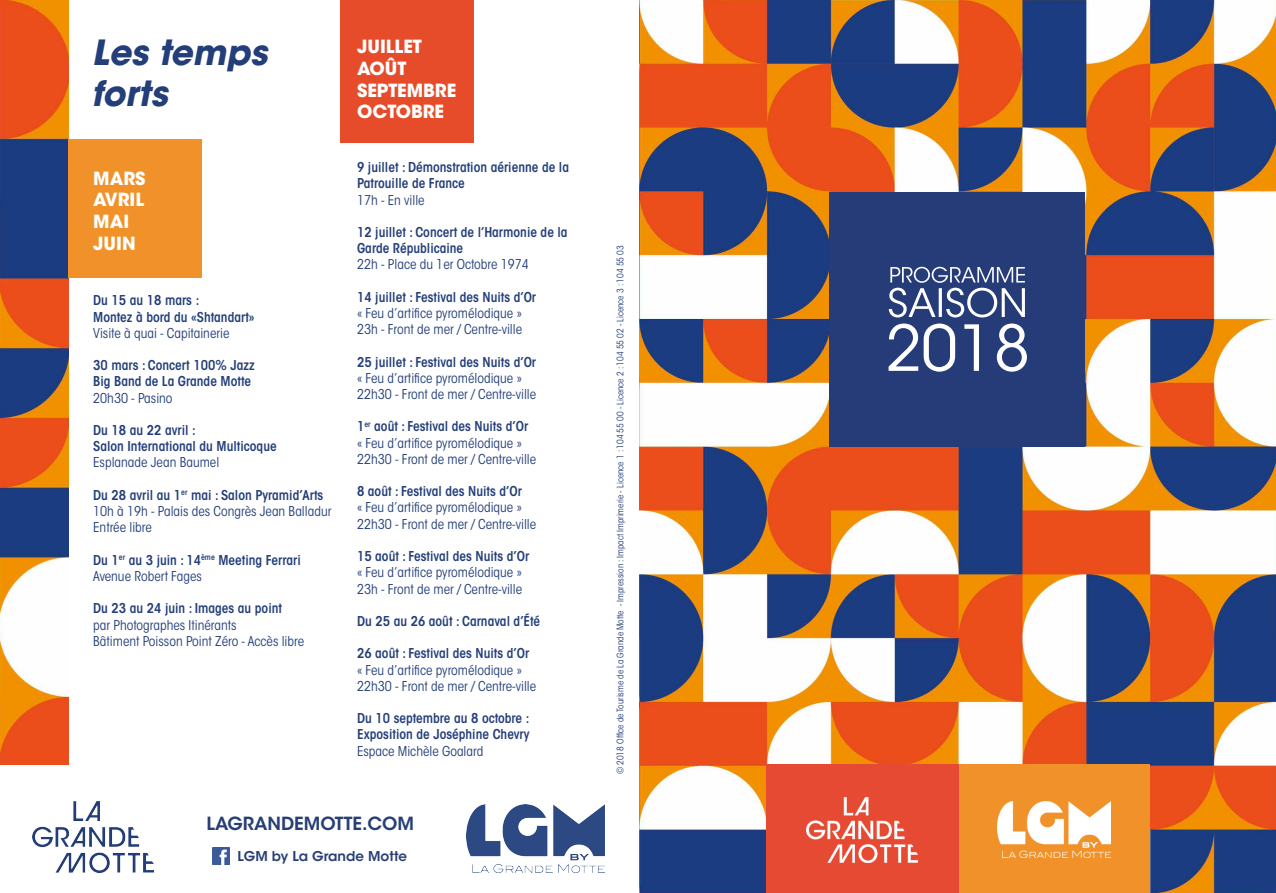
<style>
.page{position:relative;width:1276px;height:893px;background:#fff}
.page>*{position:absolute;margin:0;border:0;box-sizing:border-box;transform-origin:0 0}
.t1{font:italic 700 34.5px/41.4px "ITC Avant Garde Std";color:#233e79}
.t2{font:700 18px/21.6px "ITC Avant Garde Std";color:#fff}
.t3{font:600 18px "ITC Avant Garde Std";color:#283f76}
.t4{font:condensed 13.5px/16.2px "ITC Avant Garde Std";color:#233e79}
.t5{font:600 condensed 13.5px/16.2px "ITC Avant Garde Std";color:#233e79}
.t6{font:600 13.5px "ITC Avant Garde Std";color:#283f76}
.t7{font:condensed 9px "ITC Avant Garde Std";color:#233e79}
.s1{font-weight:600}
.s2{font-weight:400}
</style>
<div class="page">
<img style="left:639px;top:0;width:637px;height:893px">
<img style="left:0;top:0;width:68px;height:764px">
<div style="left:958px;top:764px;width:191px;height:129px;background:#f19129"></div>
<div style="left:829px;top:192px;width:255px;height:254px;background:#263c79"></div>
<svg style="left:888px;top:323px;width:139px;height:49px"></svg>
<svg style="left:888px;top:267px;width:137px;height:50px"></svg>
<div style="left:765px;top:764px;width:193px;height:129px;background:#e74a33"></div>
<img style="left:997px;top:801px;width:114px;height:56px">
<img style="left:806px;top:798px;width:111px;height:65px">
<div style="left:68px;top:140px;width:134px;height:138px;background:#f19129"></div>
<div style="left:340px;top:0;width:134px;height:143px;background:#e74c2a"></div>
<img style="left:33px;top:801px;width:121px;height:71px">
<img style="left:467px;top:804px;width:137px;height:68px">
<img style="left:213px;top:848px;width:16px;height:16px">
<h1 class="t1" style="left:92px;top:32px;width:177px">Les temps forts</h1>
<h2 class="t2" style="left:93px;top:167px;width:54px">MARS<br>AVRIL<br>MAI<br>JUIN</h2>
<p class="t5" style="left:93px;top:292px;width:163px">Du 15 au 18 mars :<br>Montez à bord du «Shtandart»</p>
<p class="t4" style="left:93px;top:325px;width:138px">Visite à quai - Capitainerie</p>
<p class="t5" style="left:93px;top:357px;width:163px">30 mars : Concert 100% Jazz<br>Big Band de La Grande Motte</p>
<p class="t4" style="left:93px;top:390px;width:81px">20h30 - Pasino</p>
<p class="t5" style="left:93px;top:422px;width:185px">Du 18 au 22 avril :<br>Salon International du Multicoque</p>
<p class="t4" style="left:93px;top:455px;width:128px">Esplanade Jean Baumel</p>
<p class="t4" style="left:93px;top:487px;width:240px"><span class="s1">Du 28 avril au 1</span><sup>er</sup> <span class="s1">mai : Salon Pyramid’Arts<br></span>10h à 19h - Palais des Congrès Jean Balladur<br>Entrée libre</p>
<p class="t5" style="left:93px;top:552px;width:209px">Du 1<sup>er</sup> au 3 juin : 14<sup>ème</sup> Meeting Ferrari<br><span class="s2">Avenue Robert Fages</span></p>
<p class="t5" style="left:93px;top:600px;width:190px">Du 23 au 24 juin : Images au point</p>
<p class="t4" style="left:93px;top:617px;width:212px">par Photographes Itinérants<br>Bâtiment Poisson Point Zéro - Accès libre</p>
<h2 class="t2" style="left:357px;top:36px;width:101px">JUILLET<br>AOÛT<br>SEPTEMBRE<br>OCTOBRE</h2>
<p class="t5" style="left:357px;top:159px;width:213px">9 juillet : Démonstration aérienne de la<br>Patrouille de France</p>
<p class="t4" style="left:357px;top:192px;width:69px">17h - En ville</p>
<p class="t5" style="left:357px;top:224px;width:212px">12 juillet : Concert de l’Harmonie de la<br>Garde Républicaine</p>
<p class="t4" style="left:357px;top:257px;width:173px">22h - Place du 1er Octobre 1974</p>
<p class="t5" style="left:357px;top:289px;width:181px">14 juillet : Festival des Nuits d’Or</p>
<p class="t4" style="left:357px;top:305px;width:167px">« Feu d’artifice pyromélodique »<br>23h - Front de mer / Centre-ville</p>
<p class="t5" style="left:357px;top:354px;width:181px">25 juillet : Festival des Nuits d’Or</p>
<p class="t4" style="left:357px;top:370px;width:181px">« Feu d’artifice pyromélodique »<br>22h30 - Front de mer / Centre-ville</p>
<p class="t4" style="left:357px;top:419px;width:181px"><span class="s1">1</span><sup>er</sup> <span class="s1">août : Festival des Nuits d’Or </span>« Feu d’artifice pyromélodique »<br>22h30 - Front de mer / Centre-ville</p>
<p class="t5" style="left:357px;top:483px;width:166px">8 août : Festival des Nuits d’Or</p>
<p class="t4" style="left:357px;top:500px;width:181px">« Feu d’artifice pyromélodique »<br>22h30 - Front de mer / Centre-ville</p>
<p class="t5" style="left:357px;top:548px;width:174px">15 août : Festival des Nuits d’Or</p>
<p class="t4" style="left:357px;top:564px;width:167px">« Feu d’artifice pyromélodique »<br>23h - Front de mer / Centre-ville</p>
<p class="t5" style="left:357px;top:613px;width:185px">Du 25 au 26 août : Carnaval d’Été</p>
<p class="t5" style="left:357px;top:645px;width:174px">26 août : Festival des Nuits d’Or</p>
<p class="t4" style="left:357px;top:662px;width:181px">« Feu d’artifice pyromélodique »<br>22h30 - Front de mer / Centre-ville</p>
<p class="t5" style="left:357px;top:710px;width:174px">Du 10 septembre au 8 octobre :<br>Exposition de Joséphine Chevry</p>
<p class="t4" style="left:357px;top:743px;width:128px">Espace Michèle Goalard</p>
<h2 class="t3" style="left:206px;top:812px;width:209px">LAGRANDEMOTTE.COM</h2>
<p class="t6" style="left:238px;top:848px;width:171px">LGM by La Grande Motte</p>
<p class="t7" style="left:614px;top:774px;width:530px;rotate:-90deg">© 2018 Office de Tourisme de La Grande Motte - Impression : Impact Imprimerie - Licence 1 : 104 55 00 - Licence 2 : 104 55 02 - Licence 3 : 104 55 03</p>
</div>
